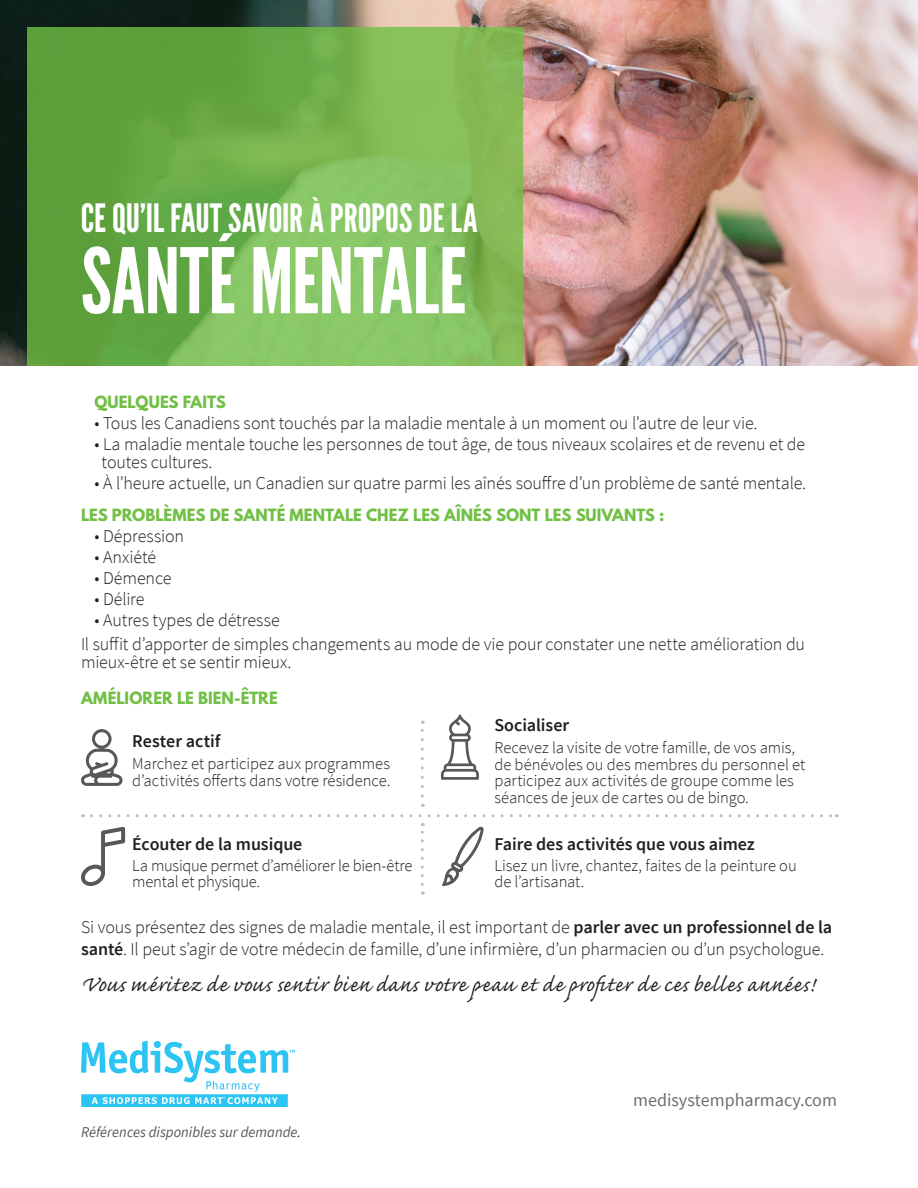
<style>
.page{position:relative;width:918px;height:1188px;background:#fff}
.page>*{position:absolute;margin:0;border:0;box-sizing:border-box;transform-origin:0 0}
.t1{font:90px "League Gothic";letter-spacing:-.005em;color:#fff}
.t2{font:39px "League Gothic";letter-spacing:-.005em;color:#fff}
.t3{font:27px "Caflisch Script MM Sw 406";letter-spacing:.035em;color:#231f20}
.t4{font:300 18px/18px "Source Sans Pro";letter-spacing:-.01em;color:#231f20}
.t5{font:600 18px "Source Sans Pro";letter-spacing:-.005em;color:#231f20}
.t6{font:18px "Source Sans Pro";color:#6c6d70}
.t7{font:300 16.5px/16.5px "Source Sans Pro";letter-spacing:-.005em;color:#231f20}
.t8{font:700 15px "League Spartan";color:#71bf44}
.t9{font:italic 15px "Source Sans Pro";color:#57585a}
.s1{font-weight:600}
.s2{font-size:13.5px;color:#231f20}
</style>
<div class="page">
<img style="left:0;top:0;width:918px;height:366px">
<svg style="left:27px;top:27px;width:496px;height:339px"></svg>
<div style="left:81px;top:1094px;width:207px;height:13px;background:#2bc4f3"></div>
<svg style="left:81px;top:1041px;width:214px;height:63px"></svg>
<svg style="left:81px;top:729px;width:42px;height:57px"></svg>
<svg style="left:441px;top:715px;width:38px;height:65px"></svg>
<svg style="left:442px;top:827px;width:42px;height:59px"></svg>
<svg style="left:81px;top:827px;width:44px;height:59px"></svg>
<svg style="left:91px;top:814px;width:746px;height:3px"></svg>
<svg style="left:421px;top:721px;width:3px;height:75px"></svg>
<svg style="left:421px;top:823px;width:3px;height:62px"></svg>
<p class="t2" style="left:81px;top:196px;width:398px">CE QU’IL FAUT SAVOIR À PROPOS DE LA</p>
<p class="t1" style="left:81px;top:230px;width:387px">SANTÉ MENTALE</p>
<p class="t8" style="left:94px;top:391px;width:133px">QUELQUES FAITS</p>
<p class="t4" style="left:94px;top:414px;width:664px">• Tous les Canadiens sont touchés par la maladie mentale à un moment ou l’autre de leur vie.</p>
<p class="t4" style="left:94px;top:435px;width:712px">• La maladie mentale touche les personnes de tout âge, de tous niveaux scolaires et de revenu et de</p>
<p class="t4" style="left:102px;top:453px;width:112px">toutes cultures.</p>
<p class="t4" style="left:94px;top:474px;width:713px">• À l’heure actuelle, un Canadien sur quatre parmi les aînés souffre d’un problème de santé mentale.</p>
<p class="t8" style="left:81px;top:503px;width:585px">LES PROBLÈMES DE SANTÉ MENTALE CHEZ LES AÎNÉS SONT LES SUIVANTS :</p>
<p class="t4" style="left:94px;top:527px;width:91px">• Dépression</p>
<p class="t4" style="left:94px;top:548px;width:63px">• Anxiété</p>
<p class="t4" style="left:94px;top:569px;width:79px">• Démence</p>
<p class="t4" style="left:94px;top:590px;width:51px">• Délire</p>
<p class="t4" style="left:94px;top:611px;width:187px">• Autres types de détresse</p>
<p class="t4" style="left:81px;top:635px;width:726px">Il suffit d’apporter de simples changements au mode de vie pour constater une nette amélioration du mieux-être et se sentir mieux.</p>
<p class="t8" style="left:81px;top:686px;width:198px">AMÉLIORER LE BIEN-ÊTRE</p>
<p class="t5" style="left:132px;top:730px;width:90px">Rester actif</p>
<p class="t7" style="left:132px;top:756px;width:260px">Marchez et participez aux programmes d’activités offerts dans votre résidence.</p>
<p class="t5" style="left:132px;top:832px;width:172px">Écouter de la musique</p>
<p class="t7" style="left:132px;top:857px;width:282px">La musique permet d’améliorer le bien-être mental et physique.</p>
<p class="t5" style="left:494px;top:714px;width:76px">Socialiser</p>
<p class="t7" style="left:494px;top:740px;width:312px">Recevez la visite de votre famille, de vos amis, de bénévoles ou des membres du personnel et participez aux activités de groupe comme les séances de jeux de cartes ou de bingo.</p>
<p class="t5" style="left:494px;top:832px;width:262px">Faire des activités que vous aimez</p>
<p class="t7" style="left:494px;top:857px;width:304px">Lisez un livre, chantez, faites de la peinture ou de l’artisanat.</p>
<p class="t4" style="left:81px;top:916px;width:753px;line-height:22.5px">Si vous présentez des signes de maladie mentale, il est important de <span class="s1">parler avec un professionnel de la santé</span>. Il peut s’agir de votre médecin de famille, d’une infirmière, d’un pharmacien ou d’un psychologue.</p>
<p class="t3" style="left:81px;top:971px;width:735px">Vous méritez de vous sentir bien dans votre peau et de profiter de ces belles années!</p>
<p class="t9" style="left:81px;top:1123px;width:221px">Références disponibles sur demande<span class="s2">.</span></p>
<p class="t6" style="left:633px;top:1089px;width:205px">medisystempharmacy.com</p>
</div>
